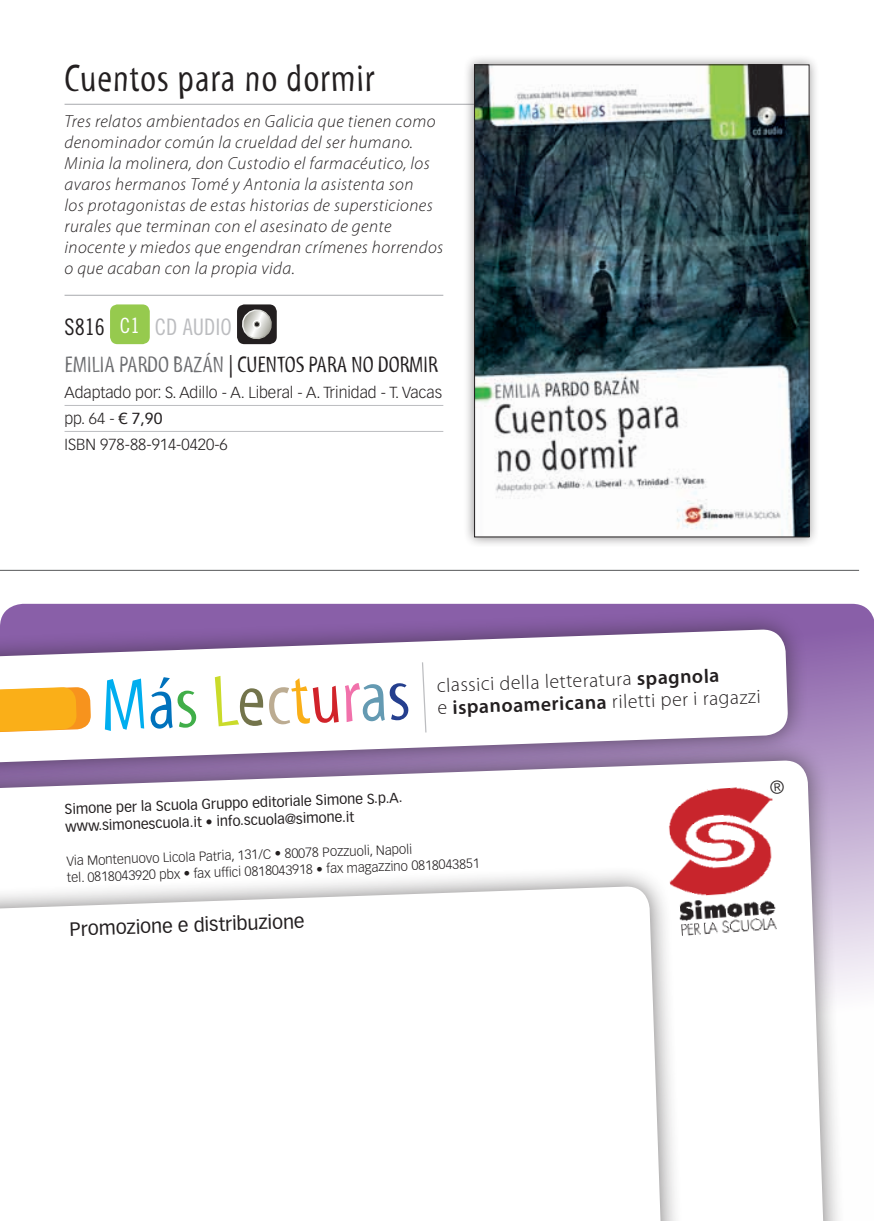
<style>
.page{position:relative;width:874px;height:1221px;background:#fff}
.page>*{position:absolute;margin:0;border:0;box-sizing:border-box;transform-origin:0 0}
.t1{font:74.38px "Myriad Std Tilt";color:#00aeef}
.t2{font:38.5px "Myriad Std Tilt";letter-spacing:.025em;color:#231f20}
.t3{font:22.75px "Myriad Std Tilt";letter-spacing:.035em;color:#231f20}
.t4{font:22.75px "Trade Gothic Cond Eighteen";color:#bcbdc0}
.t5{font:300 19.78px/22.2px "Myriad Pro";color:#231f20}
.t6{font:18.9px "Vectora LT Std";color:#231f20}
.t7{font:italic 300 17.5px/21px "Myriad Pro";letter-spacing:.025em;color:#231f20}
.t8{font:300 15.75px/25.9px "Vectora LT Std";color:#231f20}
.t9{font:14px/17.5px "Vectora LT Std";color:#231f20}
.t10{font:300 13.12px/16.6px "Vectora LT Std";color:#231f20}
.s1{color:#231f20}
.s2{font-size:21px;color:#fff}
.s3{color:#6c6d70}
.s4{font-weight:400}
.s5{color:#0072bc}
.s6{color:#40ae49}
.s7{color:#cadb2a}
.s8{color:#73744b}
.s9{color:#bcac92}
.s10{color:#faaf18}
.s11{color:#d1232a}
.s12{color:#f171ab}
.s13{color:#649ab2}
.s14{color:#253f8e}
.s15{font-weight:600}
</style>
<div class="page">
<svg style="left:13px;top:603px;width:860px;height:388px;background:#b094c5"></svg>
<div style="left:0;top:737px;width:844px;height:483px;background:#231f20;opacity:.6"></div>
<svg style="left:0;top:759px;width:824px;height:461px"></svg>
<div style="left:0;top:863px;width:686px;height:357px;background:#231f20;opacity:.6"></div>
<svg style="left:0;top:885px;width:666px;height:335px"></svg>
<div style="left:0;top:606px;width:806px;height:178px;background:#231f20;opacity:.6"></div>
<svg style="left:0;top:628px;width:788px;height:137px"></svg>
<img style="left:670px;top:892px;width:111px;height:44px">
<img style="left:663px;top:785px;width:115px;height:115px">
<svg style="left:421px;top:661px;width:6px;height:72px"></svg>
<svg style="left:0;top:686px;width:91px;height:48px;background:#fab538"></svg>
<hr style="left:64px;top:104px;width:478px;height:1px;background:#a8a9ad">
<hr style="left:64px;top:295px;width:379px;height:1px;background:#a8a9ad">
<hr style="left:64px;top:405px;width:379px;height:1px;background:#bcbdc0">
<hr style="left:64px;top:431px;width:379px;height:1px;background:#bcbdc0">
<div style="left:110px;top:304px;width:40px;height:40px;background:#96ca4e;border-radius:7px"></div>
<div style="left:237px;top:304px;width:39px;height:40px;background:#231f20;border-radius:7px"></div>
<svg style="left:239px;top:306px;width:36px;height:34px"></svg>
<div style="left:463px;top:53px;width:356px;height:494px;background:#231f20;opacity:.5"></div>
<img style="left:476px;top:66px;width:331px;height:469px">
<div style="left:474px;top:64px;width:335px;height:473px;border:1px solid #231f20"></div>
<hr style="left:0;top:570px;width:858px;height:1px;background:#57585a">
<svg style="left:769px;top:780px;width:14px;height:14px"></svg>
<h2 class="t2" style="left:64px;top:58px;width:311px">CUENTOS PARA NO DORMIR</h2>
<p class="t7" style="left:64px;top:111px;width:380px">Tres relatos ambientados en Galicia que tienen como denominador común la crueldad del ser humano.<br>Minia la molinera, don Custodio el farmacéutico, los avaros hermanos Tomé y Antonia la asistenta son<br>los protagonistas de estas historias de supersticiones rurales que terminan con el asesinato de gente inocente y miedos que engendran crímenes horrendos o que acaban con la propia vida.</p>
<h3 class="t4" style="left:64px;top:314px;width:169px"><span class="s1">S816</span> <span class="s2">C1</span> CD AUDIO</h3>
<h3 class="t3" style="left:64px;top:352px;width:370px"><span class="s3">EM ILIA PARDO BAZÁN</span> | CUENTOS PARA NO DORMIR</h3>
<p class="t8" style="left:64px;top:379px;width:379px">Adaptado por: S. Adillo - A. Liberal - A. Trinidad - T. Vacas pp. 64 - <span class="s4">€ 7,90<br></span>ISBN 978-88-914-0420-6</p>
<h1 class="t1" style="left:100px;top:665px;width:310px;rotate:-2deg">M<span class="s5">Á</span><span class="s6">S</span> <span class="s7">L</span><span class="s8">E</span><span class="s9">C</span><span class="s10">T</span><span class="s11">U</span><span class="s12">R</span><span class="s13">A</span><span class="s14">S</span></h1>
<p class="t5" style="left:436px;top:674px;width:324px;rotate:-2deg">classici della letteratura <span class="s15">spagnola<br></span>e <span class="s15">ispanoamericana</span> riletti per i ragazzi</p>
<p class="t9" style="left:64px;top:800px;width:339px;rotate:-2deg">Simone per la Scuola Gruppo editoriale Simone S.p.A. www.simonescuola.it • info.scuola@simone.it</p>
<p class="t10" style="left:66px;top:852px;width:414px;rotate:-2deg">Via Montenuovo Licola Patria, 131/C • 80078 Pozzuoli, Napoli<br>tel. 0818043920 pbx • fax uffi ci 0818043918 • fax magazzino 0818043851</p>
<p class="t6" style="left:69px;top:918px;width:236px;rotate:-2deg">Promozione e distribuzione</p>
</div>
